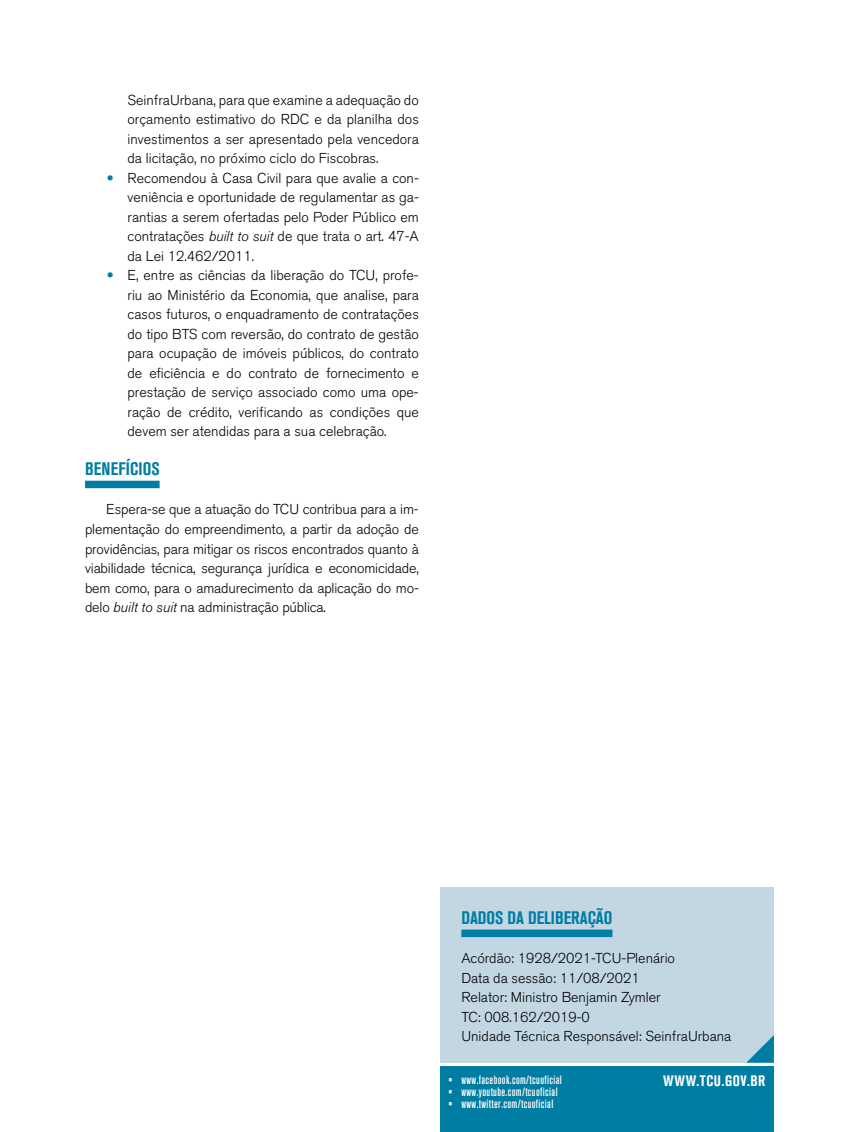
<style>
.page{position:relative;width:859px;height:1132px;background:#fff}
.page>*{position:absolute;margin:0;border:0;box-sizing:border-box;transform-origin:0 0}
.t1{font:700 condensed 18px "Akzidenz Grotesk BQ";color:#007da3}
.t2{font:700 condensed 15px "Akzidenz Grotesk BQ";letter-spacing:.04em;color:#fff}
.t3{font:300 14.25px/19.5px "Akzidenz Grotesk BQ";color:#000;text-align:justify}
.t4{font:12px "Akzidenz Grotesk BQ Md Cnd Alt";letter-spacing:.03em;color:#fff}
.s1{font-family:"Calibri";font-weight:400;font-size:16.5px;color:#007da3}
.s2{font-style:italic}
</style>
<div class="page">
<div style="left:440px;top:1066px;width:334px;height:65px;background:#007da3"></div>
<div style="left:85px;top:480px;width:75px;height:8px;background:#007da3"></div>
<div style="left:440px;top:887px;width:334px;height:175px;background:#c3d7e3"></div>
<div style="left:461px;top:929px;width:151px;height:7px;background:#007da3"></div>
<svg style="left:747px;top:1035px;width:27px;height:27px"></svg>
<p class="t3" style="left:128px;top:90px;width:293px">SeinfraUrbana, para que examine a adequação do orçamento estimativo do RDC e da planilha dos investimentos a ser apresentado pela vencedora da licitação, no próximo ciclo do Fiscobras.</p>
<p class="t3" style="left:128px;top:168px;width:293px;text-indent:-21px"><span class="s1">•</span> Recomendou à Casa Civil para que avalie a con&shy;veniência e oportunidade de regulamentar as ga&shy;rantias a serem ofertadas pelo Poder Público em contratações <span class="s2">built to suit</span> de que trata o art. 47-A da Lei 12.462/2011.</p>
<p class="t3" style="left:128px;top:266px;width:293px;text-indent:-21px"><span class="s1">•</span> E, entre as ciências da liberação do TCU, profe&shy;riu ao Ministério da Economia, que analise, para casos futuros, o enquadramento de contratações do tipo BTS com reversão, do contrato de gestão para ocupação de imóveis públicos, do contrato de eficiência e do contrato de fornecimento e prestação de serviço associado como uma ope&shy;ração de crédito, verificando as condições que devem ser atendidas para a sua celebração.</p>
<p class="t1" style="left:85px;top:458px;width:76px">BENEFÍCIOS</p>
<p class="t3" style="left:85px;top:500px;width:335px;text-indent:21px">Espera-se que a atuação do TCU contribua para a im&shy;plementação do empreendimento, a partir da adoção de providências, para mitigar os riscos encontrados quanto à viabilidade técnica, segurança jurídica e economicidade, bem como, para o amadurecimento da aplicação do mo&shy;delo <span class="s2">built to suit</span> na administração pública.</p>
<p class="t1" style="left:461px;top:907px;width:153px">DADOS DA DELIBERAÇÃO</p>
<p class="t3" style="left:461px;top:948px;width:271px;text-align:left">Acórdão: 1928/2021-TCU-Plenário<br>Data da sessão: 11/08/2021<br>Relator: Ministro Benjamin Zymler<br>TC: 008.162/2019-0<br>Unidade Técnica Responsável: SeinfraUrbana</p>
<p class="t4" style="left:449px;top:1072px;width:115px">• www.facebook.com/tcuoficial</p>
<p class="t2" style="left:663px;top:1071px;width:104px">WWW.TCU.GOV.BR</p>
<p class="t4" style="left:449px;top:1084px;width:111px">• www.youtube.com/tcuoficial</p>
<p class="t4" style="left:449px;top:1096px;width:106px">• www.twitter.com/tcuoficial</p>
</div>
